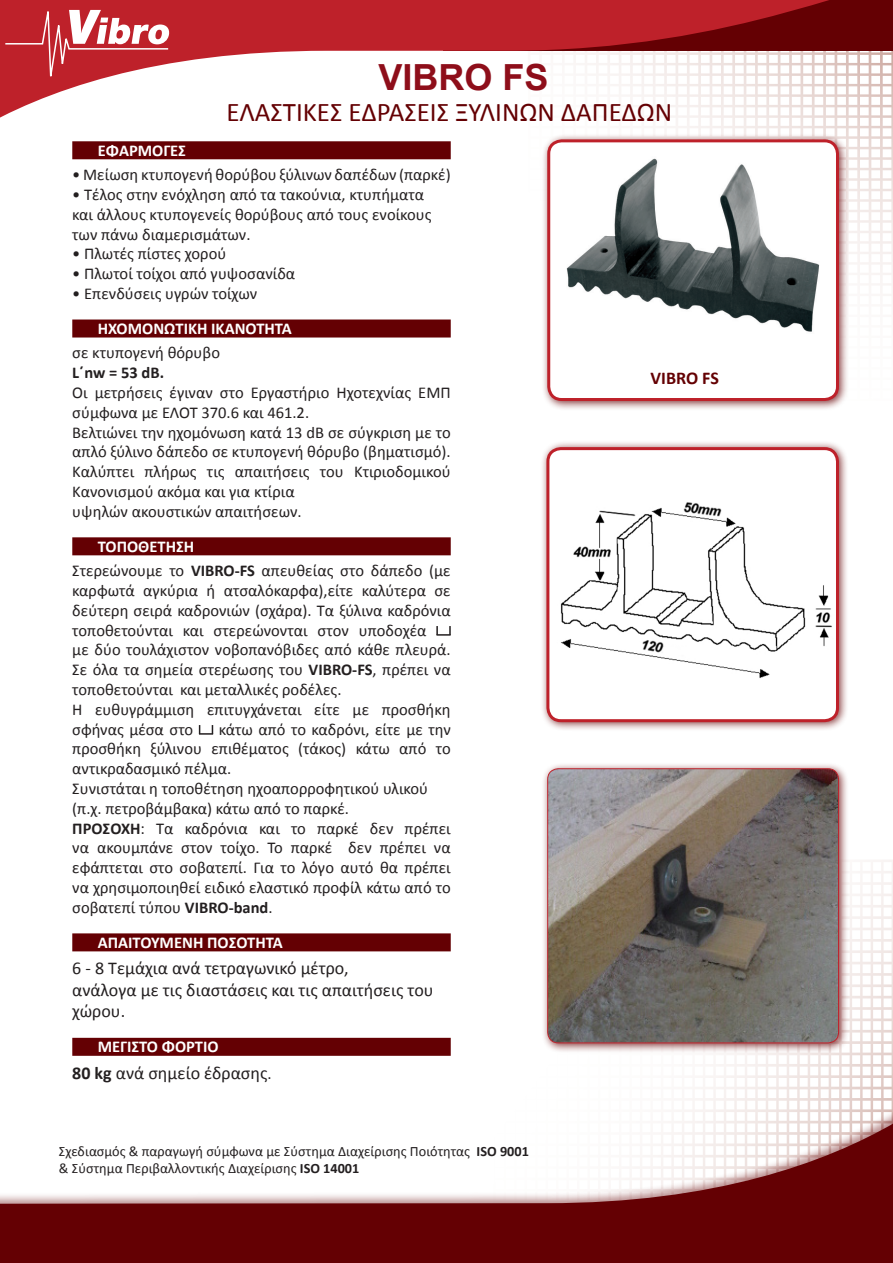
<style>
.page{position:relative;width:893px;height:1263px;background:#fff}
.page>*{position:absolute;margin:0;border:0;box-sizing:border-box;transform-origin:0 0}
.t1{font:700 36px "Arial";color:#8e0e1a}
.t2{font:27px "Calibri";color:#640003}
.t3{font:18px/21.6px "Calibri";color:#231f20}
.t4{font:700 18px "Calibri";color:#640003}
.text1{font:16.5px/19.8px "Calibri";color:#231f20}
.titlos{font:700 16.5px "Calibri";color:#fff}
.t5{font:700 16.5px "Calibri";color:#231f20}
.t6{font:14.25px "Calibri";color:#231f20}
.s1{font-weight:700}
.s2{font-size:16.5px}
</style>
<div class="page">
<svg style="left:849px;top:860px;width:44px;height:170px"></svg>
<svg style="left:849px;top:213px;width:44px;height:83px"></svg>
<div style="left:72px;top:319px;width:379px;height:18px;background:#640003"></div>
<div style="left:72px;top:537px;width:379px;height:18px;background:#640003"></div>
<div style="left:72px;top:933px;width:379px;height:18px;background:#640003"></div>
<svg style="left:436px;top:626px;width:15px;height:10px"></svg>
<svg style="left:199px;top:725px;width:14px;height:10px"></svg>
<svg style="left:0;top:0;width:893px;height:213px"></svg>
<div style="left:0;top:1030px;width:893px;height:233px;background:#640003;opacity:.45"></div>
<svg style="left:0;top:1041px;width:893px;height:222px"></svg>
<svg style="left:4px;top:0;width:166px;height:91px"></svg>
<div style="left:541px;top:762px;width:308px;height:291px;background:#640003;opacity:.75"></div>
<img style="left:548px;top:769px;width:290px;height:274px">
<div style="left:547px;top:768px;width:292px;height:275px;border:1px solid #be212a;border-radius:11px"></div>
<div style="left:541px;top:133px;width:308px;height:278px;background:#640003;opacity:.75"></div>
<div style="left:549px;top:141px;width:288px;height:258px;background:#fff;border-radius:13px"></div>
<img style="left:566px;top:158px;width:254px;height:174px">
<div style="left:547px;top:139px;width:292px;height:262px;border:3px solid #be212a;border-radius:13px"></div>
<div style="left:540px;top:441px;width:309px;height:291px;background:#640003;opacity:.75"></div>
<div style="left:548px;top:449px;width:289px;height:272px;background:#fff;border-radius:13px"></div>
<img style="left:561px;top:502px;width:271px;height:176px">
<div style="left:546px;top:447px;width:293px;height:275px;border:3px solid #be212a;border-radius:13px"></div>
<p class="t1" style="left:378px;top:53px;width:172px">VIBRO FS</p>
<p class="t2" style="left:227px;top:95px;width:447px">ΕΛΑΣΤΙΚΕΣ ΕΔΡΑΣΕΙΣ ΞΥΛΙΝΩΝ ΔΑΠΕΔΩΝ</p>
<p class="titlos" style="left:98px;top:140px;width:90px">ΕΦΑΡΜΟΓΕΣ</p>
<p class="text1" style="left:72px;top:165px;width:380px">• Μείωση κτυπογενή θορύβου ξύλινων δαπέδων (παρκέ)</p>
<p class="text1" style="left:72px;top:185px;width:361px">• Τέλος στην ενόχληση από τα τακούνια, κτυπήματα και άλλους κτυπογενείς θορύβους από τους ενοίκους των πάνω διαμερισμάτων.</p>
<p class="text1" style="left:72px;top:244px;width:156px">• Πλωτές πίστες χορού</p>
<p class="text1" style="left:72px;top:264px;width:225px">• Πλωτοί τοίχοι από γυψοσανίδα</p>
<p class="text1" style="left:72px;top:284px;width:186px">• Επενδύσεις υγρών τοίχων</p>
<p class="titlos" style="left:98px;top:318px;width:196px">ΗΧΟΜΟΝΩΤΙΚΗ ΙΚΑΝΟΤΗΤΑ</p>
<p class="text1" style="left:72px;top:343px;width:149px">σε κτυπογενή θόρυβο</p>
<p class="t5" style="left:72px;top:362px;width:93px">L΄nw = 53 dB.</p>
<p class="text1" style="left:72px;top:383px;width:380px">Οι μετρήσεις έγιναν στο Εργαστήριο Ηχοτεχνίας ΕΜΠ σύμφωνα με ΕΛΟΤ 370.6 και 461.2.</p>
<p class="text1" style="left:72px;top:422px;width:380px">Βελτιώνει την ηχομόνωση κατά 13 dB σε σύγκριση με το απλό ξύλινο δάπεδο σε κτυπογενή θόρυβο (βηματισμό).<br>Καλύπτει πλήρως τις απαιτήσεις του Κτιριοδομικού Κανονισμού ακόμα και για κτίρια<br>υψηλών ακουστικών απαιτήσεων.</p>
<p class="titlos" style="left:98px;top:536px;width:98px">ΤΟΠΟΘΕΤΗΣΗ</p>
<p class="text1" style="left:72px;top:561px;width:380px">Στερεώνουμε το <span class="s1">VIBRO-FS</span> απευθείας στο δάπεδο (με καρφωτά αγκύρια ή ατσαλόκαρφα),είτε καλύτερα σε δεύτερη σειρά καδρονιών (σχάρα). Τα ξύλινα καδρόνια τοποθετούνται και στερεώνονται στον υποδοχέα<br>με δύο τουλάχιστον νοβοπανόβιδες από κάθε πλευρά.<br>Σε όλα τα σημεία στερέωσης του <span class="s1">VIBRO-FS</span>, πρέπει να τοποθετούνται και μεταλλικές ροδέλες.</p>
<p class="text1" style="left:72px;top:699px;width:380px">Η ευθυγράμμιση επιτυγχάνεται είτε με προσθήκη σφήνας μέσα στο</p>
<p class="text1" style="left:72px;top:719px;width:380px;text-align:justify;text-indent:146px">κάτω από το καδρόνι, είτε με την προσθήκη ξύλινου επιθέματος (τάκος) κάτω από το αντικραδασμικό πέλμα.</p>
<p class="text1" style="left:72px;top:779px;width:357px">Συνιστάται η τοποθέτηση ηχοαπορροφητικού υλικού (π.χ. πετροβάμβακα) κάτω από το παρκέ.</p>
<p class="text1" style="left:72px;top:818px;width:380px;text-align:justify"><span class="s1">ΠΡΟΣΟΧΗ</span>: Τα καδρόνια και το παρκέ δεν πρέπει να ακουμπάνε στον τοίχο. Το παρκέ δεν πρέπει να εφάπτεται στο σοβατεπί. Για το λόγο αυτό θα πρέπει να χρησιμοποιηθεί ειδικό ελαστικό προφίλ κάτω από το σοβατεπί τύπου <span class="s1">VIBRO-band</span>.</p>
<p class="titlos" style="left:98px;top:932px;width:186px">ΑΠΑΙΤΟΥΜΕΝΗ ΠΟΣΟΤΗΤΑ</p>
<p class="t3" style="left:72px;top:957px;width:363px">6 - 8 Τεμάχια ανά τετραγωνικό μέτρο,<br>ανάλογα με τις διαστάσεις και τις απαιτήσεις του χώρου.</p>
<p class="titlos" style="left:98px;top:1036px;width:122px">ΜΕΓΙΣΤΟ ΦΟΡΤΙΟ</p>
<p class="t3" style="left:72px;top:1062px;width:201px"><span class="s1">80 kg</span> ανά σημείο έδρασης<span class="s2">.</span></p>
<p class="t6" style="left:59px;top:1142px;width:471px">Σχεδιασμός &amp; παραγωγή σύμφωνα με Σύστημα Διαχείρισης Ποιότητας <span class="s1">ISO 9001</span></p>
<p class="t6" style="left:59px;top:1159px;width:302px">&amp; Σύστημα Περιβαλλοντικής Διαχείρισης <span class="s1">ISO 14001</span></p>
<p class="t4" style="left:651px;top:367px;width:70px">VIBRO FS</p>
</div>
